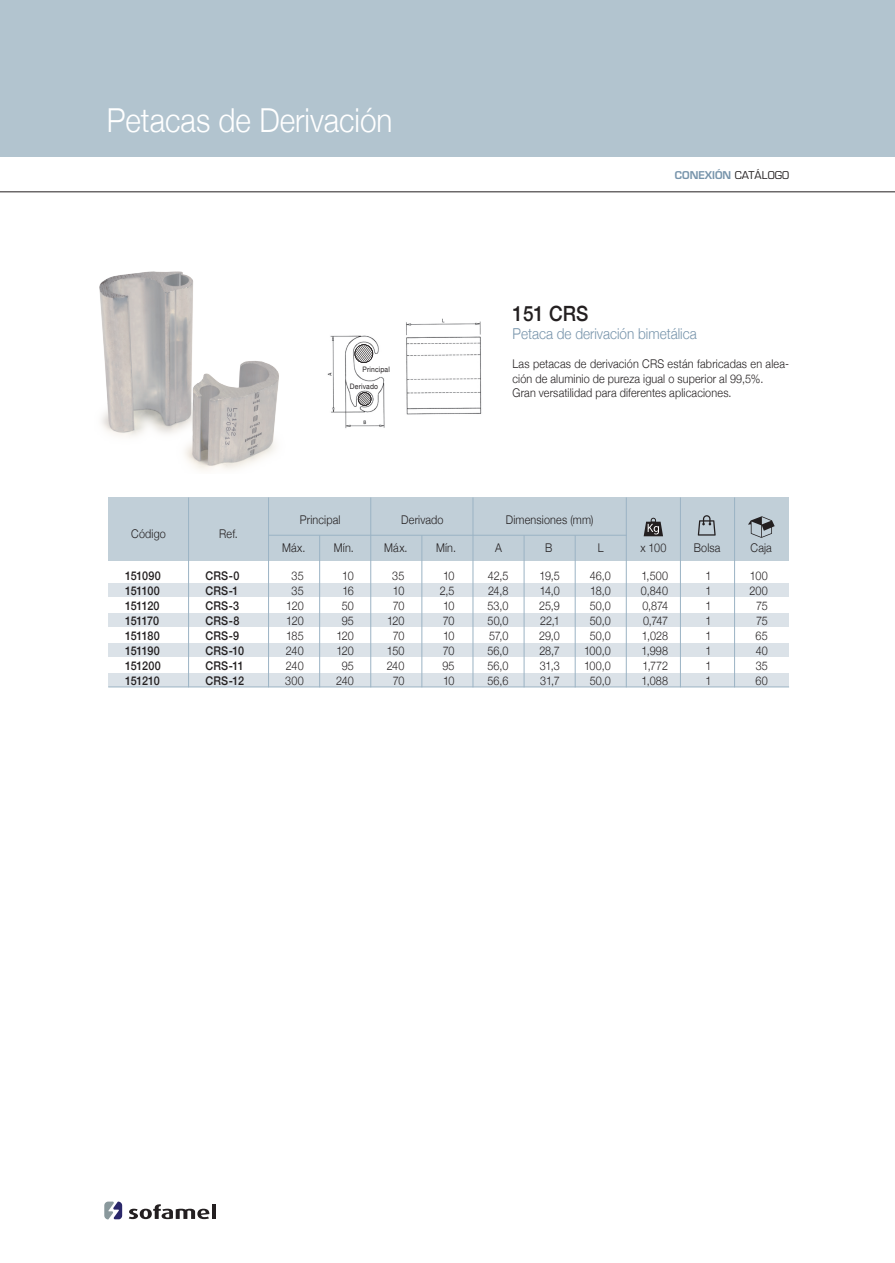
<style>
.page{position:relative;width:895px;height:1263px;background:#fff}
.page>*{position:absolute;margin:0;border:0;box-sizing:border-box;transform-origin:0 0}
.t1{font:300 33px "Helvetica Neue";color:#fff;scale:.9 1}
.t2{font:500 21px "Helvetica Neue";color:#231f20;scale:.9 1}
.t3{font:300 15px "Helvetica Neue";color:#7794ab;scale:.9 1}
.t4{font:300 12px/15px "Helvetica Neue";letter-spacing:.015em;color:#231f20;text-align:justify;scale:.9 1}
.t5{font:500 12px/15px "Helvetica Neue";letter-spacing:-.035em;color:#231f20;scale:.9 1}
.t6{font:500 12px/15px "Helvetica Neue";letter-spacing:.015em;color:#231f20;scale:.9 1}
.t7{font:300 12px/15px "Helvetica Neue";letter-spacing:-.02em;color:#231f20;text-align:center;scale:.9 1}
.t8{font:600 10.5px "Eurostile";color:#7794ab}
.t9{font:7.5px/16.5px "Helvetica Neue";letter-spacing:.025em;color:#231f20;scale:.9 1}
.s1{font-weight:400;color:#231f20}
</style>
<div class="page">
<svg style="left:129px;top:1204px;width:80px;height:14px"></svg>
<hr style="left:212px;top:1203px;width:4px;height:15px;background:#231f20">
<svg style="left:104px;top:1201px;width:18px;height:18px"></svg>
<div style="left:0;top:0;width:894px;height:157px;background:#b2c4cf"></div>
<hr style="left:0;top:191px;width:894px;height:1px;background:#231f20">
<img style="left:99px;top:271px;width:180px;height:199px">
<div style="left:108px;top:497px;width:680px;height:64px;background:#c1cfd8"></div>
<div style="left:108px;top:583px;width:680px;height:13px;background:#dbe2e8"></div>
<div style="left:108px;top:612px;width:680px;height:14px;background:#dbe2e8"></div>
<div style="left:108px;top:643px;width:680px;height:13px;background:#dbe2e8"></div>
<div style="left:108px;top:673px;width:680px;height:14px;background:#dbe2e8"></div>
<hr style="left:108px;top:686px;width:680px;height:1px;background:#9bb3c4">
<hr style="left:268px;top:534px;width:358px;height:1px;background:#9bb3c4">
<hr style="left:188px;top:497px;width:1px;height:190px;background:#9bb3c4">
<hr style="left:268px;top:497px;width:1px;height:190px;background:#9bb3c4">
<hr style="left:370px;top:497px;width:1px;height:190px;background:#9bb3c4">
<hr style="left:734px;top:497px;width:1px;height:190px;background:#9bb3c4">
<hr style="left:680px;top:497px;width:1px;height:190px;background:#9bb3c4">
<hr style="left:625px;top:497px;width:1px;height:190px;background:#9bb3c4">
<hr style="left:574px;top:535px;width:1px;height:152px;background:#9bb3c4">
<hr style="left:523px;top:535px;width:1px;height:152px;background:#9bb3c4">
<hr style="left:472px;top:497px;width:1px;height:190px;background:#9bb3c4">
<hr style="left:421px;top:535px;width:1px;height:152px;background:#9bb3c4">
<hr style="left:319px;top:535px;width:1px;height:152px;background:#9bb3c4">
<svg style="left:748px;top:516px;width:26px;height:21px"></svg>
<svg style="left:697px;top:515px;width:18px;height:20px"></svg>
<svg style="left:643px;top:517px;width:20px;height:19px"></svg>
<img style="left:327px;top:335px;width:58px;height:93px">
<img style="left:406px;top:318px;width:76px;height:97px">
<svg style="left:354px;top:344px;width:19px;height:19px"></svg>
<svg style="left:358px;top:392px;width:13px;height:13px"></svg>
<h1 class="t1" style="left:107px;top:94px;width:319px">Petacas de Derivación</h1>
<p class="t9" style="left:350px;top:361px;width:46px;text-indent:13px">Principal<br>Derivado</p>
<p class="t8" style="left:674px;top:169px;width:116px">CONEXIÓN <span class="s1">CATÁLOGO</span></p>
<h2 class="t2" style="left:512px;top:297px;width:86px">151 CRS</h2>
<p class="t3" style="left:512px;top:322px;width:206px">Petaca de derivación bimetálica</p>
<p class="t4" style="left:512px;top:356px;width:309px;line-height:14.4px;text-align:left">Las petacas de derivación CRS están fabricadas en alea&shy;ción de aluminio de pureza igual o superior al 99,5%.<br>Gran versatilidad para diferentes aplicaciones.</p>
<p class="t4" style="left:131px;top:525px;width:40px">Código</p>
<p class="t4" style="left:219px;top:525px;width:22px">Ref.</p>
<p class="t4" style="left:300px;top:511px;width:47px">Principal</p>
<p class="t4" style="left:401px;top:511px;width:49px">Derivado</p>
<p class="t4" style="left:505px;top:511px;width:99px">Dimensiones (mm)</p>
<p class="t4" style="left:282px;top:538px;width:27px">Máx.</p>
<p class="t4" style="left:334px;top:538px;width:24px">Mín.</p>
<p class="t4" style="left:384px;top:538px;width:27px">Máx.</p>
<p class="t4" style="left:436px;top:538px;width:24px">Mín.</p>
<p class="t4" style="left:495px;top:538px;width:9px">A</p>
<p class="t4" style="left:545px;top:538px;width:10px">B</p>
<p class="t4" style="left:597px;top:538px;width:8px">L</p>
<p class="t4" style="left:640px;top:538px;width:30px">x 100</p>
<p class="t4" style="left:693px;top:538px;width:31px">Bolsa</p>
<p class="t4" style="left:750px;top:538px;width:25px">Caja</p>
<p class="t6" style="left:205px;top:566px;width:44px">CRS-0<br>CRS-1<br>CRS-3<br>CRS-8<br>CRS-9<br>CRS-10<br>CRS-11<br>CRS-12</p>
<p class="t5" style="left:125px;top:566px;width:41px">151090<br>151100<br>151120<br>151170<br>151180<br>151190<br>151200<br>151210</p>
<p class="t4" style="left:285px;top:566px;width:22px;text-align:center">35<br>35<br>120<br>120<br>185<br>240<br>240<br>300</p>
<p class="t7" style="left:386px;top:566px;width:21px">35<br>10<br>70<br>120<br>70<br>150<br>240<br>70</p>
<p class="t4" style="left:336px;top:566px;width:21px;text-align:center">10<br>16<br>50<br>95<br>120<br>120<br>95<br>240</p>
<p class="t4" style="left:439px;top:566px;width:18px">10<br>2,5<br>10<br>70<br>10<br>70<br>95<br>10</p>
<p class="t4" style="left:487px;top:566px;width:25px">42,5<br>24,8<br>53,0<br>50,0<br>57,0<br>56,0<br>56,0<br>56,6</p>
<p class="t4" style="left:539px;top:566px;width:25px">19,5<br>14,0<br>25,9<br>22,1<br>29,0<br>28,7<br>31,3<br>31,7</p>
<p class="t4" style="left:584px;top:566px;width:31px;text-align:center">46,0<br>18,0<br>50,0<br>50,0<br>50,0<br>100,0<br>100,0<br>50,0</p>
<p class="t4" style="left:640px;top:566px;width:32px">1,500<br>0,840<br>0,874<br>0,747<br>1,028<br>1,998<br>1,772<br>1,088</p>
<p class="t4" style="left:705px;top:566px;width:8px">1<br>1<br>1<br>1<br>1<br>1<br>1<br>1</p>
<p class="t4" style="left:749px;top:566px;width:22px;text-align:center">100<br>200<br>75<br>75<br>65<br>40<br>35<br>60</p>
</div>
